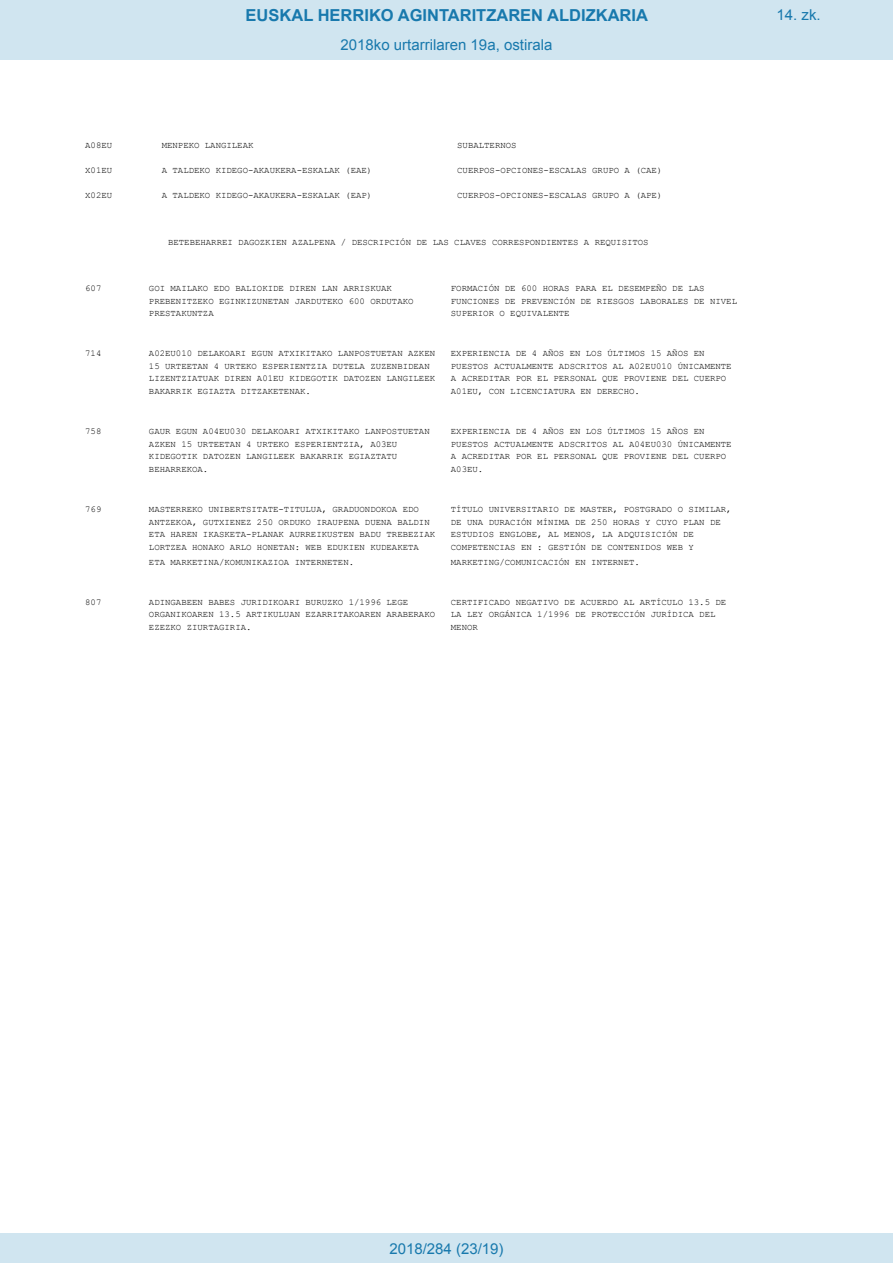
<style>
.page{position:relative;width:893px;height:1263px;background:#fff}
.page>*{position:absolute;margin:0;border:0;box-sizing:border-box;transform-origin:0 0}
.t1{font:700 16.5px "Arial";color:#1879ad}
.Paginacion_Centro{font:15px "Arial";color:#1879ad}
.t2{font:9px/12.6px "Courier New";color:#000}
</style>
<div class="page">
<div style="left:0;top:0;width:893px;height:60px;background:#d0e5f0"></div>
<div style="left:0;top:1233px;width:893px;height:30px;background:#d0e5f0"></div>
<h1 class="t1" style="left:246px;top:4px;width:404px">EUSKAL HERRIKO AGINTARITZAREN ALDIZKARIA</h1>
<h2 class="Paginacion_Centro" style="left:776px;top:5px;width:46px">14. zk.</h2>
<h2 class="Paginacion_Centro" style="left:341px;top:35px;width:213px">2018ko urtarrilaren 19a, ostirala</h2>
<p class="t2" style="left:85px;top:138px;width:28px">A08EU</p>
<p class="t2" style="left:162px;top:138px;width:93px">MENPEKO LANGILEAK</p>
<p class="t2" style="left:457px;top:138px;width:61px">SUBALTERNOS</p>
<p class="t2" style="left:85px;top:164px;width:28px">X01EU</p>
<p class="t2" style="left:162px;top:164px;width:212px">A TALDEKO KIDEGO-AKAUKERA-ESKALAK (EAE)</p>
<p class="t2" style="left:457px;top:164px;width:207px">CUERPOS-OPCIONES-ESCALAS GRUPO A (CAE)</p>
<p class="t2" style="left:85px;top:189px;width:28px">X02EU</p>
<p class="t2" style="left:162px;top:189px;width:212px">A TALDEKO KIDEGO-AKAUKERA-ESKALAK (EAP)</p>
<p class="t2" style="left:457px;top:189px;width:207px">CUERPOS-OPCIONES-ESCALAS GRUPO A (APE)</p>
<p class="t2" style="left:168px;top:235px;width:482px">BETEBEHARREI DAGOZKIEN AZALPENA / DESCRIPCIÓN DE LAS CLAVES CORRESPONDIENTES A REQUISITOS</p>
<p class="t2" style="left:85px;top:282px;width:18px">607</p>
<p class="t2" style="left:149px;top:282px;width:266px">GOI MAILAKO EDO BALIOKIDE DIREN LAN ARRISKUAK<br>PREBENITZEKO EGINKIZUNETAN JARDUTEKO 600 ORDUTAKO<br>PRESTAKUNTZA</p>
<p class="t2" style="left:451px;top:282px;width:288px">FORMACIÓN DE 600 HORAS PARA EL DESEMPEÑO DE LAS<br>FUNCIONES DE PREVENCIÓN DE RIESGOS LABORALES DE NIVEL<br>SUPERIOR O EQUIVALENTE</p>
<p class="t2" style="left:85px;top:347px;width:18px">714</p>
<p class="t2" style="left:149px;top:347px;width:288px">A02EU010 DELAKOARI EGUN ATXIKITAKO LANPOSTUETAN AZKEN 15 URTEETAN 4 URTEKO ESPERIENTZIA DUTELA ZUZENBIDEAN LIZENTZIATUAK DIREN A01EU KIDEGOTIK DATOZEN LANGILEEK BAKARRIK EGIAZTA DITZAKETENAK.</p>
<p class="t2" style="left:451px;top:347px;width:282px">EXPERIENCIA DE 4 AÑOS EN LOS ÚLTIMOS 15 AÑOS EN PUESTOS ACTUALMENTE ADSCRITOS AL A02EU010 ÚNICAMENTE A ACREDITAR POR EL PERSONAL QUE PROVIENE DEL CUERPO A01EU, CON LICENCIATURA EN DERECHO.</p>
<p class="t2" style="left:85px;top:425px;width:18px">758</p>
<p class="t2" style="left:149px;top:425px;width:282px">GAUR EGUN A04EU030 DELAKOARI ATXIKITAKO LANPOSTUETAN AZKEN 15 URTEETAN 4 URTEKO ESPERIENTZIA, A03EU KIDEGOTIK DATOZEN LANGILEEK BAKARRIK EGIAZTATU BEHARREKOA.</p>
<p class="t2" style="left:451px;top:425px;width:282px">EXPERIENCIA DE 4 AÑOS EN LOS ÚLTIMOS 15 AÑOS EN PUESTOS ACTUALMENTE ADSCRITOS AL A04EU030 ÚNICAMENTE A ACREDITAR POR EL PERSONAL QUE PROVIENE DEL CUERPO A03EU.</p>
<p class="t2" style="left:85px;top:502px;width:18px">769</p>
<p class="t2" style="left:149px;top:502px;width:288px">MASTERREKO UNIBERTSITATE-TITULUA, GRADUONDOKOA EDO ANTZEKOA, GUTXIENEZ 250 ORDUKO IRAUPENA DUENA BALDIN ETA HAREN IKASKETA-PLANAK AURREIKUSTEN BADU TREBEZIAK LORTZEA HONAKO ARLO HONETAN: WEB EDUKIEN KUDEAKETA</p>
<p class="t2" style="left:451px;top:502px;width:282px">TÍTULO UNIVERSITARIO DE MASTER, POSTGRADO O SIMILAR, DE UNA DURACIÓN MÍNIMA DE 250 HORAS Y CUYO PLAN DE ESTUDIOS ENGLOBE, AL MENOS, LA ADQUISICIÓN DE COMPETENCIAS EN : GESTIÓN DE CONTENIDOS WEB Y</p>
<p class="t2" style="left:149px;top:555px;width:207px">ETA MARKETINA/KOMUNIKAZIOA INTERNETEN.</p>
<p class="t2" style="left:451px;top:555px;width:190px">MARKETING/COMUNICACIÓN EN INTERNET.</p>
<p class="t2" style="left:85px;top:595px;width:18px">807</p>
<p class="t2" style="left:149px;top:595px;width:288px">ADINGABEEN BABES JURIDIKOARI BURUZKO 1/1996 LEGE<br>ORGANIKOAREN 13.5 ARTIKULUAN EZARRITAKOAREN ARABERAKO<br>EZEZKO ZIURTAGIRIA.</p>
<p class="t2" style="left:451px;top:595px;width:277px">CERTIFICADO NEGATIVO DE ACUERDO AL ARTÍCULO 13.5 DE<br>LA LEY ORGÁNICA 1/1996 DE PROTECCIÓN JURÍDICA DEL<br>MENOR</p>
<p class="Paginacion_Centro" style="left:389px;top:1238px;width:116px">2018/284 (23/19)</p>
</div>
